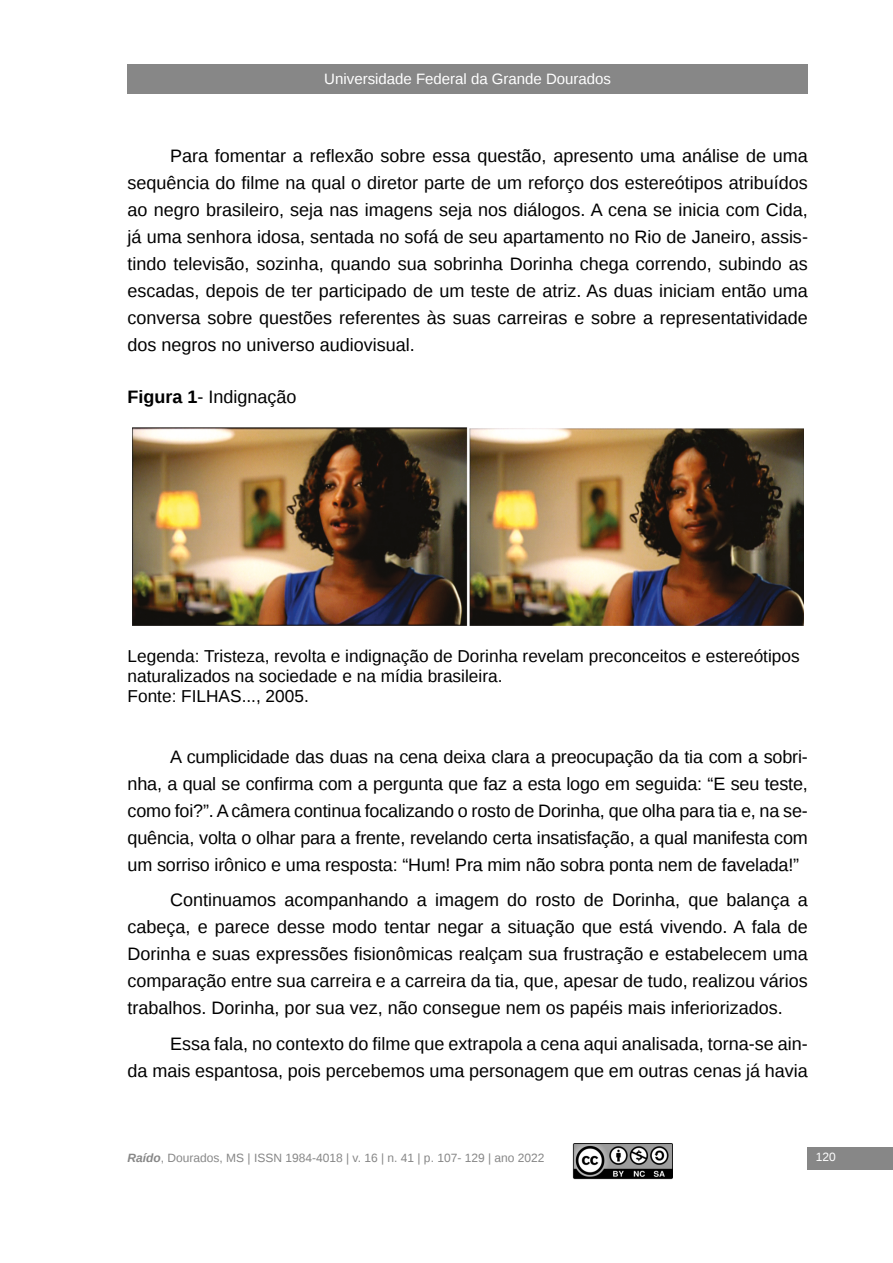
<style>
.page{position:relative;width:893px;height:1263px;background:#fff}
.page>*{position:absolute;margin:0;border:0;box-sizing:border-box;transform-origin:0 0}
.t1{font:18px/27px "Liberation Sans";color:#000;text-align:justify}
.t2{font:17.25px/19.8px "Liberation Sans";color:#000}
.t3{font:15px "Liberation Sans";color:#fff}
.t4{font:12px "Liberation Sans";color:#878787}
.t5{font:12px "Liberation Sans";color:#fff}
.s1{font-weight:700}
.s2{font-weight:700;font-style:italic}
</style>
<div class="page">
<div style="left:128px;top:64px;width:680px;height:30px;background:#878787"></div>
<div style="left:807px;top:1147px;width:86px;height:23px;background:#878787"></div>
<img style="left:572px;top:1143px;width:100px;height:36px">
<img style="left:132px;top:427px;width:671px;height:198px">
<p class="t3" style="left:324px;top:70px;width:288px">Universidade Federal da Grande Dourados</p>
<p class="t1" style="left:128px;top:143px;width:682px;text-indent:43px">Para fomentar a reflexão sobre essa questão, apresento uma análise de uma sequência do filme na qual o diretor parte de um reforço dos estereótipos atribuídos ao negro brasileiro, seja nas imagens seja nos diálogos. A cena se inicia com Cida, já uma senhora idosa, sentada no sofá de seu apartamento no Rio de Janeiro, assis&shy;tindo televisão, sozinha, quando sua sobrinha Dorinha chega correndo, subindo as escadas, depois de ter participado de um teste de atriz. As duas iniciam então uma conversa sobre questões referentes às suas carreiras e sobre a representatividade dos negros no universo audiovisual.</p>
<p class="t1" style="left:128px;top:384px;width:171px"><span class="s1">Figura 1</span>- Indignação</p>
<p class="t2" style="left:128px;top:647px;width:674px">Legenda: Tristeza, revolta e indignação de Dorinha revelam preconceitos e estereótipos naturalizados na sociedade e na mídia brasileira.<br>Fonte: FILHAS..., 2005.</p>
<p class="t1" style="left:128px;top:744px;width:682px;text-indent:43px">A cumplicidade das duas na cena deixa clara a preocupação da tia com a sobri&shy;nha, a qual se confirma com a pergunta que faz a esta logo em seguida: “E seu teste, como foi?”. A câmera continua focalizando o rosto de Dorinha, que olha para tia e, na se&shy;quência, volta o olhar para a frente, revelando certa insatisfação, a qual manifesta com um sorriso irônico e uma resposta: “Hum! Pra mim não sobra ponta nem de favelada!”</p>
<p class="t1" style="left:128px;top:887px;width:682px;text-indent:43px">Continuamos acompanhando a imagem do rosto de Dorinha, que balança a cabeça, e parece desse modo tentar negar a situação que está vivendo. A fala de Dorinha e suas expressões fisionômicas realçam sua frustração e estabelecem uma comparação entre sua carreira e a carreira da tia, que, apesar de tudo, realizou vários trabalhos. Dorinha, por sua vez, não consegue nem os papéis mais inferiorizados.</p>
<p class="t1" style="left:128px;top:1031px;width:682px;text-align:right">Essa fala, no contexto do filme que extrapola a cena aqui analisada, torna-se ain-<br>da mais espantosa, pois percebemos uma personagem que em outras cenas já havia</p>
<p class="t4" style="left:128px;top:1151px;width:418px"><span class="s2">Raído</span>, Dourados, MS | ISSN 1984-4018 | v. 16 | n. 41 | p. 107- 129 | ano 2022</p>
<p class="t5" style="left:816px;top:1150px;width:22px">120</p>
</div>
